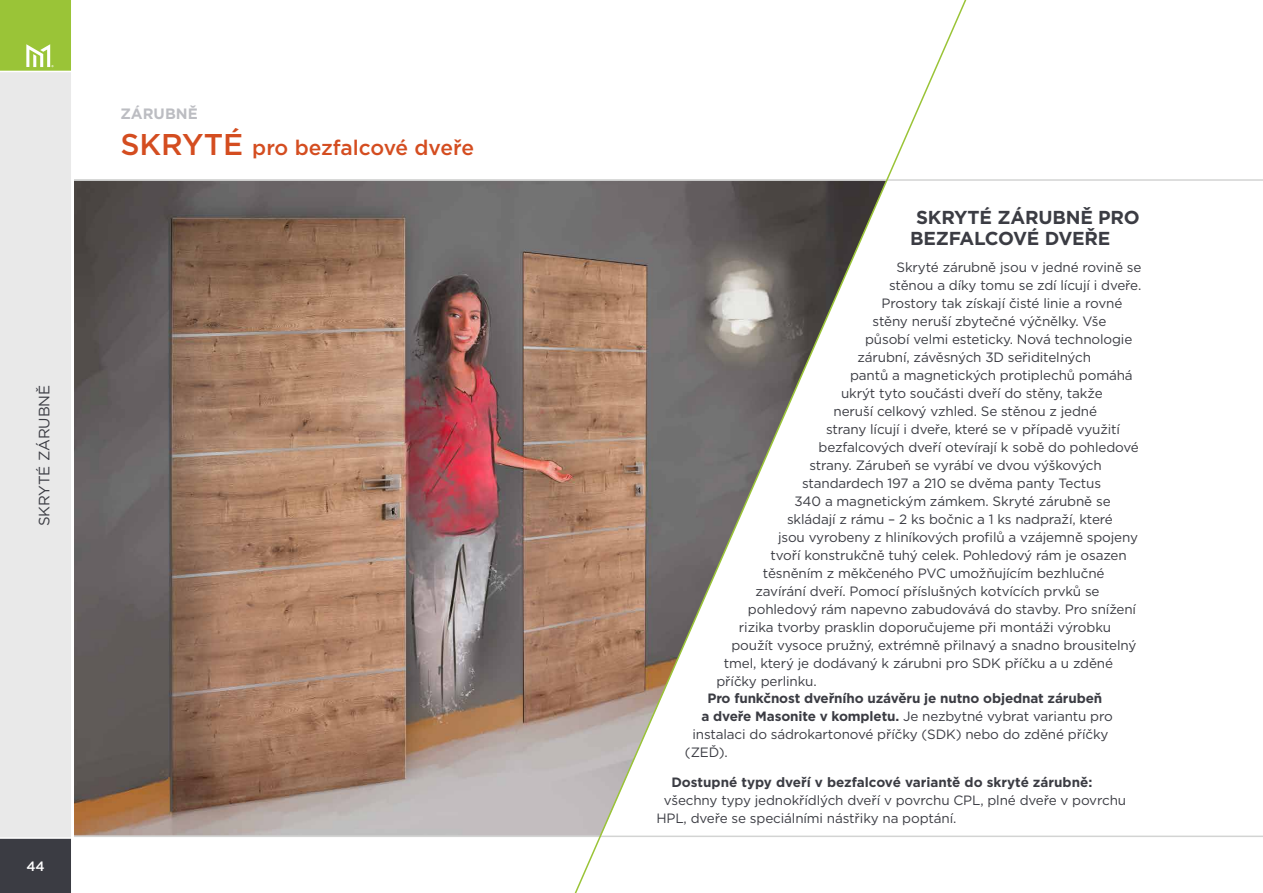
<style>
.page{position:relative;width:1263px;height:893px;background:#fff}
.page>*{position:absolute;margin:0;border:0;box-sizing:border-box;transform-origin:0 0}
.t1{font:500 21px "Gotham";letter-spacing:-.015em;color:#d44d20}
.t2{font:700 18.75px/21px "Gotham";letter-spacing:-.01em;color:#3b3c43}
.t3{font:15px "Gotham";letter-spacing:-.01em;color:#3b3c43}
.t4{font:700 15px "Gotham";color:#bcbdc2}
.t5{font:13.5px/18px "Gotham";letter-spacing:-.01em;color:#3b3c43}
.t6{font:700 13.5px "Gotham";letter-spacing:-.01em;color:#3b3c43}
.t7{font:500 13.5px "Gotham";color:#fff}
.s1{font-size:30px}
.s2{font-weight:700}
</style>
<div class="page">
<img style="left:74px;top:181px;width:494px;height:655px">
<hr style="left:0;top:836px;width:1263px;height:1px;background:#d3d4d3">
<hr style="left:0;top:179px;width:1263px;height:2px;background:#d3d4d3">
<div style="left:0;top:71px;width:71px;height:767px;background:#e9e9e9"></div>
<div style="left:0;top:838px;width:71px;height:55px;background:#3b3c43"></div>
<div style="left:0;top:0;width:71px;height:71px;background:#9ac437"></div>
<hr style="left:0;top:71px;width:84px;height:1px;background:#fff">
<hr style="left:0;top:837px;width:72px;height:2px;background:#fff">
<hr style="left:71px;top:0;width:3px;height:893px;background:#fff">
<svg style="left:26px;top:44px;width:28px;height:23px"></svg>
<svg style="left:568px;top:0;width:405px;height:893px"></svg>
<p class="t4" style="left:120px;top:103px;width:79px">ZÁRUBNĚ</p>
<h1 class="t1" style="left:120px;top:133px;width:355px"><span class="s1">SKRYTÉ</span> pro bezfalcové dveře</h1>
<p class="t3" style="left:35px;top:526px;width:143px;rotate:-90deg">SKRYTÉ ZÁRUBNĚ</p>
<p class="t7" style="left:27px;top:857px;width:20px">44</p>
<h2 class="t2" style="left:910px;top:207px;width:231px;text-indent:6px">SKRYTÉ ZÁRUBNĚ PRO<br>BEZFALCOVÉ DVEŘE</h2>
<p class="t5" style="left:896px;top:258px;width:246px">Skryté zárubně jsou v jedné rovině se</p>
<p class="t5" style="left:889px;top:276px;width:254px">stěnou a díky tomu se zdí lícují i dveře.</p>
<p class="t5" style="left:881px;top:294px;width:242px">Prostory tak získají čisté linie a rovné</p>
<p class="t5" style="left:872px;top:312px;width:235px">stěny neruší zbytečné výčnělky. Vše</p>
<p class="t5" style="left:865px;top:330px;width:269px">působí velmi esteticky. Nová technologie</p>
<p class="t5" style="left:857px;top:348px;width:235px">zárubní, závěsných 3D seřiditelných</p>
<p class="t5" style="left:850px;top:366px;width:284px">pantů a magnetických protiplechů pomáhá</p>
<p class="t5" style="left:841px;top:384px;width:263px">ukrýt tyto součásti dveří do stěny, takže</p>
<p class="t5" style="left:833px;top:402px;width:265px">neruší celkový vzhled. Se stěnou z jedné</p>
<p class="t5" style="left:826px;top:420px;width:295px">strany lícují i dveře, které se v případě využití</p>
<p class="t5" style="left:818px;top:438px;width:322px">bezfalcových dveří otevírají k sobě do pohledové</p>
<p class="t5" style="left:809px;top:456px;width:294px">strany. Zárubeň se vyrábí ve dvou výškových</p>
<p class="t5" style="left:802px;top:474px;width:301px">standardech 197 a 210 se dvěma panty Tectus</p>
<p class="t5" style="left:794px;top:492px;width:318px">340 a magnetickým zámkem. Skryté zárubně se</p>
<p class="t5" style="left:787px;top:510px;width:327px">skládají z rámu – 2 ks bočnic a 1 ks nadpraží, které</p>
<p class="t5" style="left:778px;top:528px;width:362px">jsou vyrobeny z hliníkových profilů a vzájemně spojeny</p>
<p class="t5" style="left:770px;top:546px;width:358px">tvoří konstrukčně tuhý celek. Pohledový rám je osazen</p>
<p class="t5" style="left:763px;top:564px;width:343px">těsněním z měkčeného PVC umožňujícím bezhlučné</p>
<p class="t5" style="left:755px;top:582px;width:346px">zavírání dveří. Pomocí příslušných kotvících prvků se</p>
<p class="t5" style="left:748px;top:600px;width:390px">pohledový rám napevno zabudovává do stavby. Pro snížení</p>
<p class="t5" style="left:739px;top:618px;width:374px">rizika tvorby prasklin doporučujeme při montáži výrobku</p>
<p class="t5" style="left:731px;top:636px;width:406px">použít vysoce pružný, extrémně přilnavý a snadno brousitelný</p>
<p class="t5" style="left:724px;top:654px;width:391px">tmel, který je dodávaný k zárubni pro SDK příčku a u zděné</p>
<p class="t5" style="left:716px;top:672px;width:102px">příčky perlinku.</p>
<p class="t6" style="left:707px;top:689px;width:396px">Pro funkčnost dveřního uzávěru je nutno objednat zárubeň</p>
<p class="t5" style="left:701px;top:707px;width:413px"><span class="s2">a dveře Masonite v kompletu.</span> Je nezbytné vybrat variantu pro</p>
<p class="t5" style="left:692px;top:725px;width:417px">instalaci do sádrokartonové příčky (SDK) nebo do zděné příčky</p>
<p class="t5" style="left:685px;top:743px;width:44px">(ZEĎ).</p>
<p class="t6" style="left:671px;top:773px;width:422px">Dostupné typy dveří v bezfalcové variantě do skryté zárubně:</p>
<p class="t5" style="left:656px;top:791px;width:471px;text-indent:8px">všechny typy jednokřídlých dveří v povrchu CPL, plné dveře v povrchu<br>HPL, dveře se speciálními nástřiky na poptání.</p>
</div>
